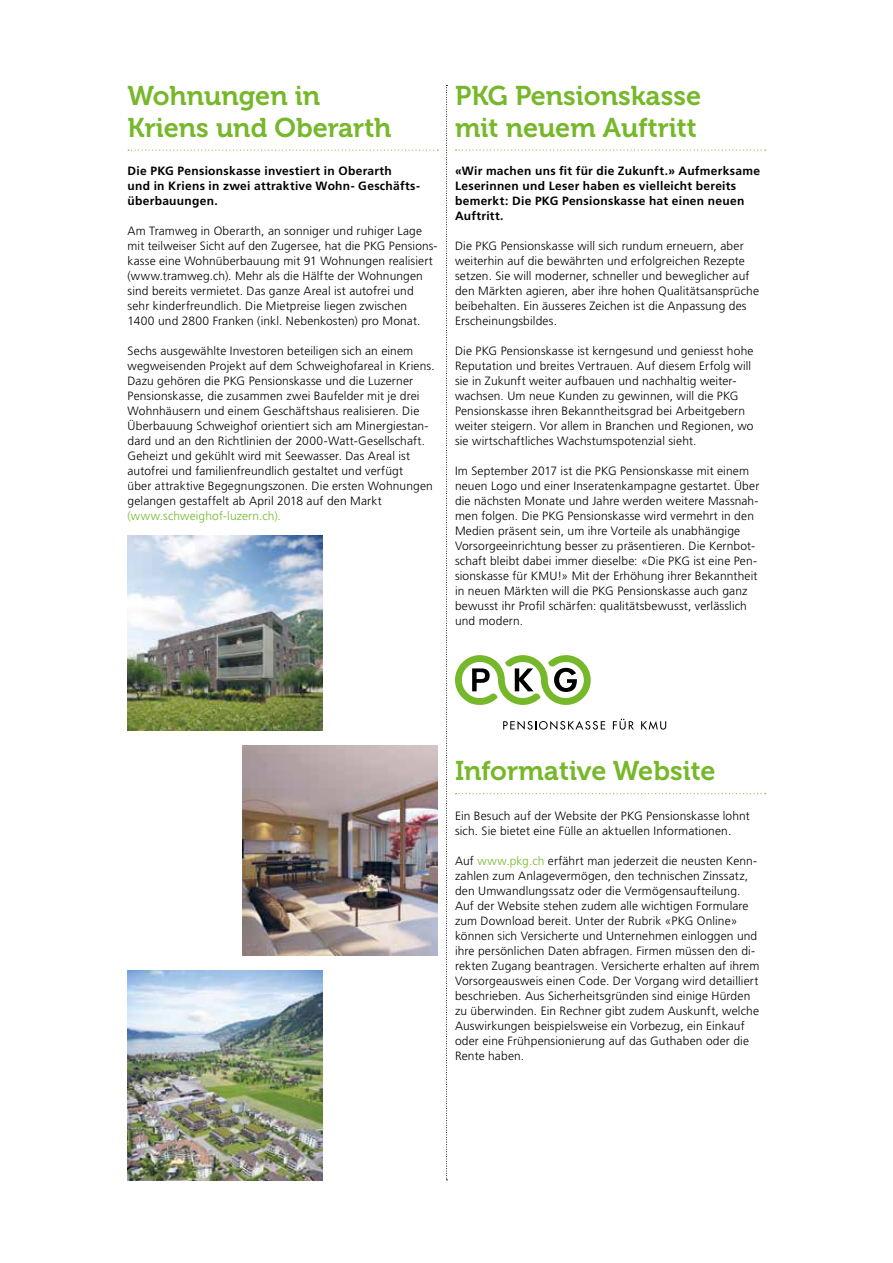
<style>
.page{position:relative;width:893px;height:1263px;background:#fff}
.page>*{position:absolute;margin:0;border:0;box-sizing:border-box;transform-origin:0 0}
.t1{font:27px/31.5px "Museo 700";color:#76b82a}
.t2{font:300 12px/15px "Frutiger";letter-spacing:.01em;color:#000}
.t3{font:700 12px/15px "Frutiger";letter-spacing:.025em;color:#000}
.t4{font:300 12px "Frutiger";letter-spacing:.01em;color:#76b82a}
.s1{color:#76b82a}
</style>
<div class="page">
<svg style="left:128px;top:150px;width:310px;height:1px"></svg>
<img style="left:128px;top:970px;width:195px;height:210px">
<svg style="left:456px;top:793px;width:310px;height:1px"></svg>
<svg style="left:446px;top:85px;width:1px;height:1095px"></svg>
<img style="left:243px;top:745px;width:195px;height:210px">
<img style="left:128px;top:535px;width:195px;height:195px">
<svg style="left:456px;top:149px;width:310px;height:2px"></svg>
<svg style="left:503px;top:721px;width:102px;height:9px"></svg>
<svg style="left:613px;top:719px;width:21px;height:11px"></svg>
<svg style="left:641px;top:721px;width:25px;height:9px"></svg>
<svg style="left:455px;top:655px;width:136px;height:50px"></svg>
<h1 class="t1" style="left:128px;top:81px;width:265px">Wohnungen in<br>Kriens und Oberarth</h1>
<p class="t3" style="left:128px;top:163px;width:293px">Die PKG Pensionskasse investiert in Oberarth<br>und in Kriens in zwei attraktive Wohn- Geschäfts&shy;überbauungen.</p>
<p class="t2" style="left:128px;top:223px;width:312px">Am Tramweg in Oberarth, an sonniger und ruhiger Lage mit teilweiser Sicht auf den Zugersee, hat die PKG Pensions&shy;kasse eine Wohnüberbauung mit 91 Wohnungen realisiert (www.tramweg.ch). Mehr als die Hälfte der Wohnungen sind bereits vermietet. Das ganze Areal ist autofrei und sehr kinderfreundlich. Die Mietpreise liegen zwischen<br>1400 und 2800 Franken (inkl. Nebenkosten) pro Monat.</p>
<p class="t2" style="left:128px;top:343px;width:309px">Sechs ausgewählte Investoren beteiligen sich an einem wegweisenden Projekt auf dem Schweighofareal in Kriens.<br>Dazu gehören die PKG Pensionskasse und die Luzerner Pensionskasse, die zusammen zwei Baufelder mit je drei Wohnhäusern und einem Geschäftshaus realisieren. Die Überbauung Schweighof orientiert sich am Minergiestan&shy;dard und an den Richtlinien der 2000-Watt-Gesellschaft.<br>Geheizt und gekühlt wird mit Seewasser. Das Areal ist autofrei und familienfreundlich gestaltet und verfügt<br>über attraktive Begegnungszonen. Die ersten Wohnungen gelangen gestaffelt ab April 2018 auf den Markt</p>
<p class="t4" style="left:128px;top:509px;width:155px">(www.schweighof-luzern.ch).</p>
<h1 class="t1" style="left:455px;top:81px;width:248px">PKG Pensionskasse mit neuem Auftritt</h1>
<p class="t3" style="left:455px;top:163px;width:307px">«Wir machen uns fit für die Zukunft.» Aufmerksame Leserinnen und Leser haben es vielleicht bereits bemerkt: Die PKG Pensionskasse hat einen neuen Auftritt.</p>
<p class="t2" style="left:455px;top:238px;width:305px">Die PKG Pensionskasse will sich rundum erneuern, aber weiterhin auf die bewährten und erfolgreichen Rezepte setzen. Sie will moderner, schneller und beweglicher auf den Märkten agieren, aber ihre hohen Qualitätsansprüche beibehalten. Ein äusseres Zeichen ist die Anpassung des Erscheinungsbildes.</p>
<p class="t2" style="left:455px;top:343px;width:300px">Die PKG Pensionskasse ist kerngesund und geniesst hohe Reputation und breites Vertrauen. Auf diesem Erfolg will sie in Zukunft weiter aufbauen und nachhaltig weiter&shy;wachsen. Um neue Kunden zu gewinnen, will die PKG Pensionskasse ihren Bekanntheitsgrad bei Arbeitgebern weiter steigern. Vor allem in Branchen und Regionen, wo sie wirtschaftliches Wachstumspotenzial sieht.</p>
<p class="t2" style="left:455px;top:463px;width:306px">Im September 2017 ist die PKG Pensionskasse mit einem neuen Logo und einer Inseratenkampagne gestartet. Über die nächsten Monate und Jahre werden weitere Massnah&shy;men folgen. Die PKG Pensionskasse wird vermehrt in den Medien präsent sein, um ihre Vorteile als unabhängige Vorsorgeeinrichtung besser zu präsentieren. Die Kernbot&shy;schaft bleibt dabei immer dieselbe: «Die PKG ist eine Pen&shy;sionskasse für KMU!» Mit der Erhöhung ihrer Bekanntheit in neuen Märkten will die PKG Pensionskasse auch ganz bewusst ihr Profil schärfen: qualitätsbewusst, verlässlich und modern.</p>
<h1 class="t1" style="left:455px;top:756px;width:262px">Informative Website</h1>
<p class="t2" style="left:455px;top:808px;width:296px">Ein Besuch auf der Website der PKG Pensionskasse lohnt sich. Sie bietet eine Fülle an aktuellen Informationen.</p>
<p class="t2" style="left:455px;top:853px;width:306px">Auf <span class="s1">www.pkg.ch</span> erfährt man jederzeit die neusten Kenn&shy;zahlen zum Anlagevermögen, den technischen Zinssatz, den Umwandlungssatz oder die Vermögensaufteilung.<br>Auf der Website stehen zudem alle wichtigen Formulare zum Download bereit. Unter der Rubrik «PKG Online» können sich Versicherte und Unternehmen einloggen und ihre persönlichen Daten abfragen. Firmen müssen den di&shy;rekten Zugang beantragen. Versicherte erhalten auf ihrem Vorsorgeausweis einen Code. Der Vorgang wird detailliert beschrieben. Aus Sicherheitsgründen sind einige Hürden zu überwinden. Ein Rechner gibt zudem Auskunft, welche Auswirkungen beispielsweise ein Vorbezug, ein Einkauf oder eine Frühpensionierung auf das Guthaben oder die Rente haben.</p>
</div>
